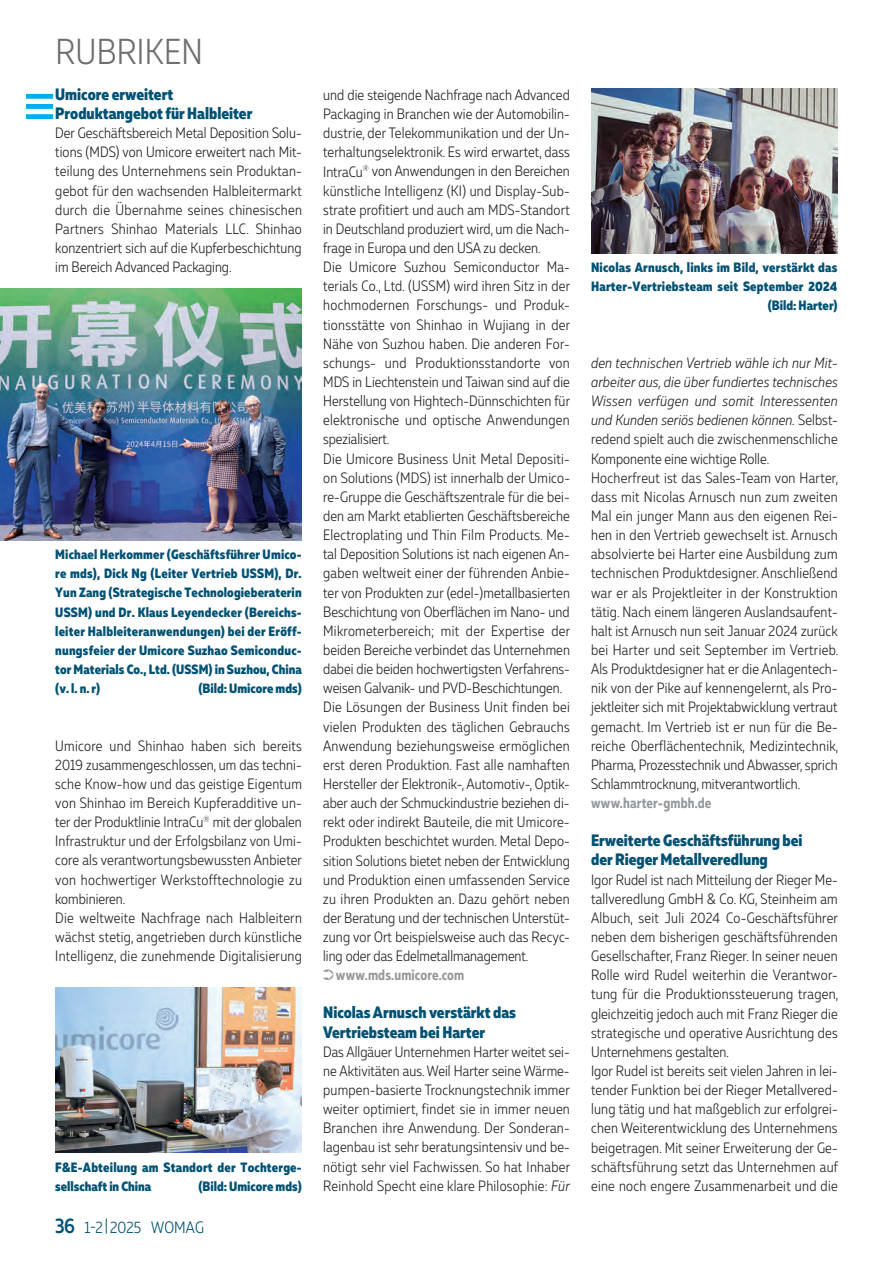
<style>
.page{position:relative;width:893px;height:1263px;background:#fff}
.page>*{position:absolute;margin:0;border:0;box-sizing:border-box;transform-origin:0 0}
.t1{font:300 36px "Muller Narrow";letter-spacing:.01em;color:#6c6d70}
.t2{font:800 16.5px/19.2px "Muller Narrow";color:#005173}
.t3{font:300 16.5px "Muller Narrow";letter-spacing:.01em;color:#005173}
.t4{font:300 15px/19.2px "Muller Narrow";letter-spacing:.015em;color:#231f20}
.t5{font:700 15px "Muller Narrow";letter-spacing:.01em;color:#95979a;scale:.94 1}
.t6{font:800 13.5px/19.2px "Muller Narrow";letter-spacing:.015em;color:#005173;text-align:justify}
.s1{font-weight:500;font-size:21px}
.s2{color:#95979a}
.s3{font-weight:700;color:#95979a}
.s4{font-style:italic}
</style>
<div class="page">
<div style="left:26px;top:94px;width:27px;height:5px;background:#00aeef"></div>
<div style="left:26px;top:114px;width:27px;height:5px;background:#00aeef"></div>
<div style="left:26px;top:104px;width:27px;height:5px;background:#00aeef"></div>
<img style="left:0;top:288px;width:302px;height:253px">
<img style="left:55px;top:988px;width:247px;height:164px">
<img style="left:591px;top:89px;width:247px;height:164px">
<h1 class="t1" style="left:55px;top:30px;width:149px">RUBRIKEN</h1>
<p class="t2" style="left:55px;top:85px;width:199px">Umicore erweitert<br>Produktangebot für Halbleiter</p>
<p class="t4" style="left:55px;top:123px;width:248px;text-align:justify">Der Geschäftsbereich Metal Deposition Solu&shy;tions (MDS) von Umicore erweitert nach Mit&shy;teilung des Unternehmens sein Produktan&shy;gebot für den wachsenden Halbleitermarkt durch die Übernahme seines chinesischen Partners Shinhao Materials LLC. Shinhao konzentriert sich auf die Kupferbeschichtung im Bereich Advanced Packaging.</p>
<p class="t6" style="left:55px;top:545px;width:248px">Michael Herkommer (Geschäftsführer Umico&shy;re mds), Dick Ng (Leiter Vertrieb USSM), Dr.<br>Yun Zang (Strategische Technologieberaterin USSM) und Dr. Klaus Leyendecker (Bereichs&shy;leiter Halbleiteranwendungen) bei der Eröff&shy;nungsfeier der Umicore Suzhao Semiconduc&shy;tor Materials Co., Ltd. (USSM) in Suzhou, China (v. l. n.r)</p>
<p class="t6" style="left:199px;top:679px;width:105px">(Bild: Umicore mds)</p>
<p class="t4" style="left:55px;top:736px;width:248px">Umicore und Shinhao haben sich bereits 2019 zusammengeschlossen, um das techni&shy;sche Know-how und das geistige Eigentum von Shinhao im Bereich Kupferadditive un&shy;ter der Produktlinie IntraCu<sup>®</sup> mit der globalen Infrastruktur und der Erfolgsbilanz von Umi&shy;core als verantwortungsbewussten Anbieter von hochwertiger Werkstofftechnologie zu kombinieren.<br>Die weltweite Nachfrage nach Halbleitern wächst stetig, angetrieben durch künstliche Intelligenz, die zunehmende Digitalisierung</p>
<p class="t6" style="left:55px;top:1157px;width:248px">F&amp;E-Abteilung am Standort der Tochterge&shy;sellschaft in China</p>
<p class="t6" style="left:199px;top:1176px;width:105px">(Bild: Umicore mds)</p>
<p class="t3" style="left:55px;top:1217px;width:150px"><span class="s1">36</span> 1-2 | 2025 WOMAG</p>
<p class="t4" style="left:323px;top:85px;width:248px">und die steigende Nachfrage nach Advanced Packaging in Branchen wie der Automobilin&shy;dustrie, der Telekommunikation und der Un&shy;terhaltungselektronik. Es wird erwartet, dass IntraCu<sup>®</sup> von Anwendungen in den Bereichen künstliche Intelligenz (KI) und Display-Sub&shy;strate profitiert und auch am MDS-Standort in Deutschland produziert wird, um die Nach&shy;frage in Europa und den USA zu decken.<br>Die Umicore Suzhou Semiconductor Ma&shy;terials Co., Ltd. (USSM) wird ihren Sitz in der hochmodernen Forschungs- und Produk&shy;tionsstätte von Shinhao in Wujiang in der Nähe von Suzhou haben. Die anderen For&shy;schungs- und Produktionsstandorte von MDS in Liechtenstein und Taiwan sind auf die Herstellung von Hightech-Dünnschichten für elektronische und optische Anwendungen spezialisiert.<br>Die Umicore Business Unit Metal Depositi&shy;on Solutions (MDS) ist innerhalb der Umico&shy;re-Gruppe die Geschäftszentrale für die bei&shy;den am Markt etablierten Geschäftsbereiche Electroplating und Thin Film Products. Me&shy;tal Deposition Solutions ist nach eigenen An&shy;gaben weltweit einer der führenden Anbie&shy;ter von Produkten zur (edel-)metallbasierten Beschichtung von Oberflächen im Nano- und Mikrometerbereich; mit der Expertise der beiden Bereiche verbindet das Unternehmen dabei die beiden hochwertigsten Verfahrens&shy;weisen Galvanik- und PVD-Beschichtungen.<br>Die Lösungen der Business Unit finden bei vielen Produkten des täglichen Gebrauchs Anwendung beziehungsweise ermöglichen erst deren Produktion. Fast alle namhaften Hersteller der Elektronik-, Automotiv-, Optik&shy;aber auch der Schmuckindustrie beziehen di&shy;rekt oder indirekt Bauteile, die mit Umicore-Produkten beschichtet wurden. Metal Depo&shy;sition Solutions bietet neben der Entwicklung und Produktion einen umfassenden Service zu ihren Produkten an. Dazu gehört neben der Beratung und der technischen Unterstüt&shy;zung vor Ort beispielsweise auch das Recyc&shy;ling oder das Edelmetallmanagement. <span class="s2">➲</span><span class="s3">www.mds.umicore.com</span></p>
<p class="t2" style="left:323px;top:1003px;width:194px">Nicolas Arnusch verstärkt das<br>Vertriebsteam bei Harter</p>
<p class="t4" style="left:323px;top:1042px;width:248px;text-align:justify">Das Allgäuer Unternehmen Harter weitet sei&shy;ne Aktivitäten aus. Weil Harter seine Wärme&shy;pumpen-basierte Trocknungstechnik immer weiter optimiert, findet sie in immer neuen Branchen ihre Anwendung. Der Sonderan&shy;lagenbau ist sehr beratungsintensiv und be&shy;nötigt sehr viel Fachwissen. So hat Inhaber Reinhold Specht eine klare Philosophie: <span class="s4">Für</span></p>
<p class="t6" style="left:591px;top:258px;width:248px;text-align:right">Nicolas Arnusch, links im Bild, verstärkt das<br>Harter-Vertriebsteam seit September 2024 (Bild: Harter)</p>
<p class="t4" style="left:591px;top:353px;width:249px"><span class="s4">den technischen Vertrieb wähle ich nur Mit&shy;arbeiter aus, die über fundiertes technisches Wissen verfügen und somit Interessenten und Kunden seriös bedienen können.</span> Selbst&shy;redend spielt auch die zwischenmenschliche Komponente eine wichtige Rolle.<br>Hocherfreut ist das Sales-Team von Harter, dass mit Nicolas Arnusch nun zum zweiten Mal ein junger Mann aus den eigenen Rei&shy;hen in den Vertrieb gewechselt ist. Arnusch absolvierte bei Harter eine Ausbildung zum technischen Produktdesigner. Anschließend war er als Projektleiter in der Konstruktion tätig. Nach einem längeren Auslandsaufent&shy;halt ist Arnusch nun seit Januar 2024 zurück bei Harter und seit September im Vertrieb.<br>Als Produktdesigner hat er die Anlagentech&shy;nik von der Pike auf kennengelernt, als Pro&shy;jektleiter sich mit Projektabwicklung vertraut gemacht. Im Vertrieb ist er nun für die Be&shy;reiche Oberflächentechnik, Medizintechnik, Pharma, Prozesstechnik und Abwasser, sprich Schlammtrocknung, mitverantwortlich.</p>
<p class="t5" style="left:591px;top:793px;width:130px">www.harter-gmbh.de</p>
<p class="t2" style="left:591px;top:831px;width:213px">Erweiterte Geschäftsführung bei der Rieger Metallveredlung</p>
<p class="t4" style="left:591px;top:870px;width:249px">Igor Rudel ist nach Mitteilung der Rieger Me&shy;tallveredlung GmbH &amp; Co. KG, Steinheim am Albuch, seit Juli 2024 Co-Geschäftsführer neben dem bisherigen geschäftsführenden Gesellschafter, Franz Rieger. In seiner neuen Rolle wird Rudel weiterhin die Verantwor&shy;tung für die Produktionssteuerung tragen, gleichzeitig jedoch auch mit Franz Rieger die strategische und operative Ausrichtung des Unternehmens gestalten.<br>Igor Rudel ist bereits seit vielen Jahren in lei&shy;tender Funktion bei der Rieger Metallvered&shy;lung tätig und hat maßgeblich zur erfolgrei&shy;chen Weiterentwicklung des Unternehmens beigetragen. Mit seiner Erweiterung der Ge&shy;schäftsführung setzt das Unternehmen auf eine noch engere Zusammenarbeit und die</p>
</div>
